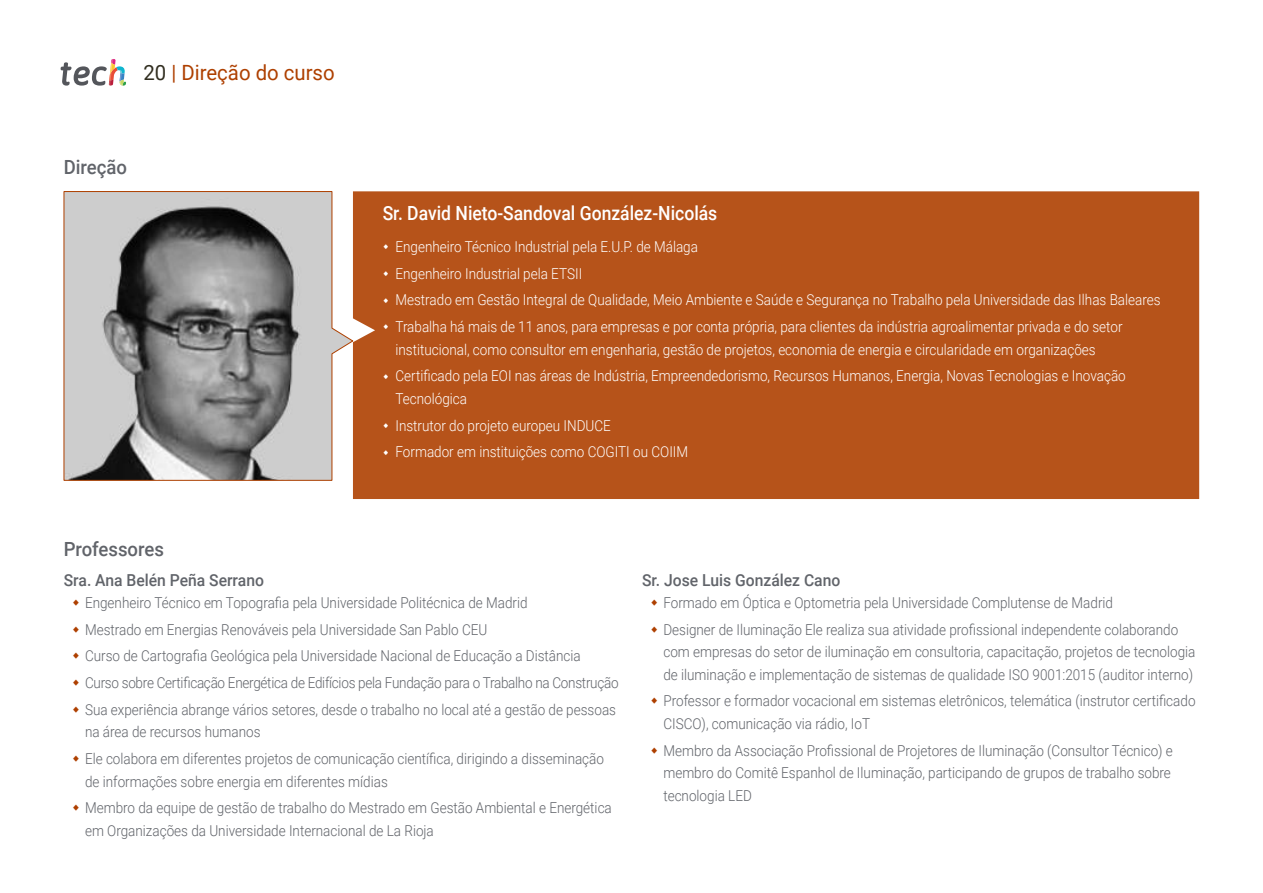
<style>
.page{position:relative;width:1263px;height:893px;background:#fff}
.page>*{position:absolute;margin:0;border:0;box-sizing:border-box;transform-origin:0 0}
.t1{font:21px "Roboto";color:#ae4000}
.t2{font:500 19.5px "Roboto";color:#fff;scale:.9 1}
.t3{font:500 19.5px "Roboto";color:#61646a;scale:.95 1}
.t4{font:500 16.5px "Roboto";color:#61646a;scale:.95 1}
.t5{font:300 15px/26.7px "Roboto";color:#61646a;scale:.9 1}
.t6{font:300 15px/26.7px "Roboto";color:#fff;scale:.9 1}
.s1{color:#312e20}
</style>
<div class="page">
<div style="left:353px;top:191px;width:846px;height:308px;background:#b6531a"></div>
<svg style="left:64px;top:191px;width:289px;height:290px;background:#9f9e9d"></svg>
<svg style="left:61px;top:59px;width:65px;height:27px"></svg>
<svg style="left:384px;top:244px;width:4px;height:5px"></svg>
<svg style="left:384px;top:271px;width:4px;height:5px"></svg>
<svg style="left:384px;top:298px;width:4px;height:5px"></svg>
<svg style="left:384px;top:324px;width:4px;height:5px"></svg>
<svg style="left:384px;top:374px;width:4px;height:5px"></svg>
<svg style="left:384px;top:423px;width:4px;height:5px"></svg>
<svg style="left:384px;top:450px;width:4px;height:5px"></svg>
<h1 class="t1" style="left:144px;top:57px;width:193px"><span class="s1">20</span> | Direção do curso</h1>
<h2 class="t3" style="left:64px;top:154px;width:68px">Direção</h2>
<h2 class="t2" style="left:383px;top:199px;width:373px">Sr. David Nieto-Sandoval González-Nicolás</h2>
<p class="t6" style="left:395px;top:232px;width:852px">Engenheiro Técnico Industrial pela E.U.P. de Málaga<br>Engenheiro Industrial pela ETSII<br>Mestrado em Gestão Integral de Qualidade, Meio Ambiente e Saúde e Segurança no Trabalho pela Universidade das Ilhas Baleares Trabalha há mais de 11 anos, para empresas e por conta própria, para clientes da indústria agroalimentar privada e do setor</p>
<p class="t6" style="left:395px;top:335px;width:813px">institucional, como consultor em engenharia, gestão de projetos, economia de energia e circularidade em organizações<br>Certificado pela EOI nas áreas de Indústria, Empreendedorismo, Recursos Humanos, Energia, Novas Tecnologias e Inovação</p>
<p class="t6" style="left:395px;top:384px;width:327px">Tecnológica<br>Instrutor do projeto europeu INDUCE<br>Formador em instituições como COGITI ou COIIM</p>
<h2 class="t3" style="left:64px;top:536px;width:107px">Professores</h2>
<p class="t4" style="left:64px;top:568px;width:212px">Sra. Ana Belén Peña Serrano</p>
<p class="t5" style="left:85px;top:589px;width:594px">Engenheiro Técnico em Topografia pela Universidade Politécnica de Madrid<br>Mestrado em Energias Renováveis pela Universidade San Pablo CEU<br>Curso de Cartografia Geológica pela Universidade Nacional de Educação a Distância<br>Curso sobre Certificação Energética de Edifícios pela Fundação para o Trabalho na Construção Sua experiência abrange vários setores, desde o trabalho no local até a gestão de pessoas</p>
<p class="t5" style="left:85px;top:718px;width:578px">na área de recursos humanos<br>Ele colabora em diferentes projetos de comunicação científica, dirigindo a disseminação</p>
<p class="t5" style="left:85px;top:767px;width:587px">de informações sobre energia em diferentes mídias<br>Membro da equipe de gestão de trabalho do Mestrado em Gestão Ambiental e Energética</p>
<p class="t5" style="left:85px;top:817px;width:389px">em Organizações da Universidade Internacional de La Rioja</p>
<p class="t4" style="left:642px;top:568px;width:210px">Sr. Jose Luis González Cano</p>
<p class="t5" style="left:663px;top:589px;width:574px">Formado em Óptica e Optometria pela Universidade Complutense de Madrid<br>Designer de Iluminação Ele realiza sua atividade profissional independente colaborando</p>
<p class="t5" style="left:663px;top:640px;width:593px;line-height:22.5px">com empresas do setor de iluminação em consultoria, capacitação, projetos de tecnologia de iluminação e implementação de sistemas de qualidade ISO 9001:2015 (auditor interno)</p>
<p class="t5" style="left:663px;top:689px;width:593px;line-height:22.5px">Professor e formador vocacional em sistemas eletrônicos, telemática (instrutor certificado<br>CISCO), comunicação via rádio, IoT</p>
<p class="t5" style="left:663px;top:738px;width:568px;line-height:22.5px">Membro da Associação Profissional de Projetores de Iluminação (Consultor Técnico) e membro do Comitê Espanhol de Iluminação, participando de grupos de trabalho sobre tecnologia LED</p>
</div>
